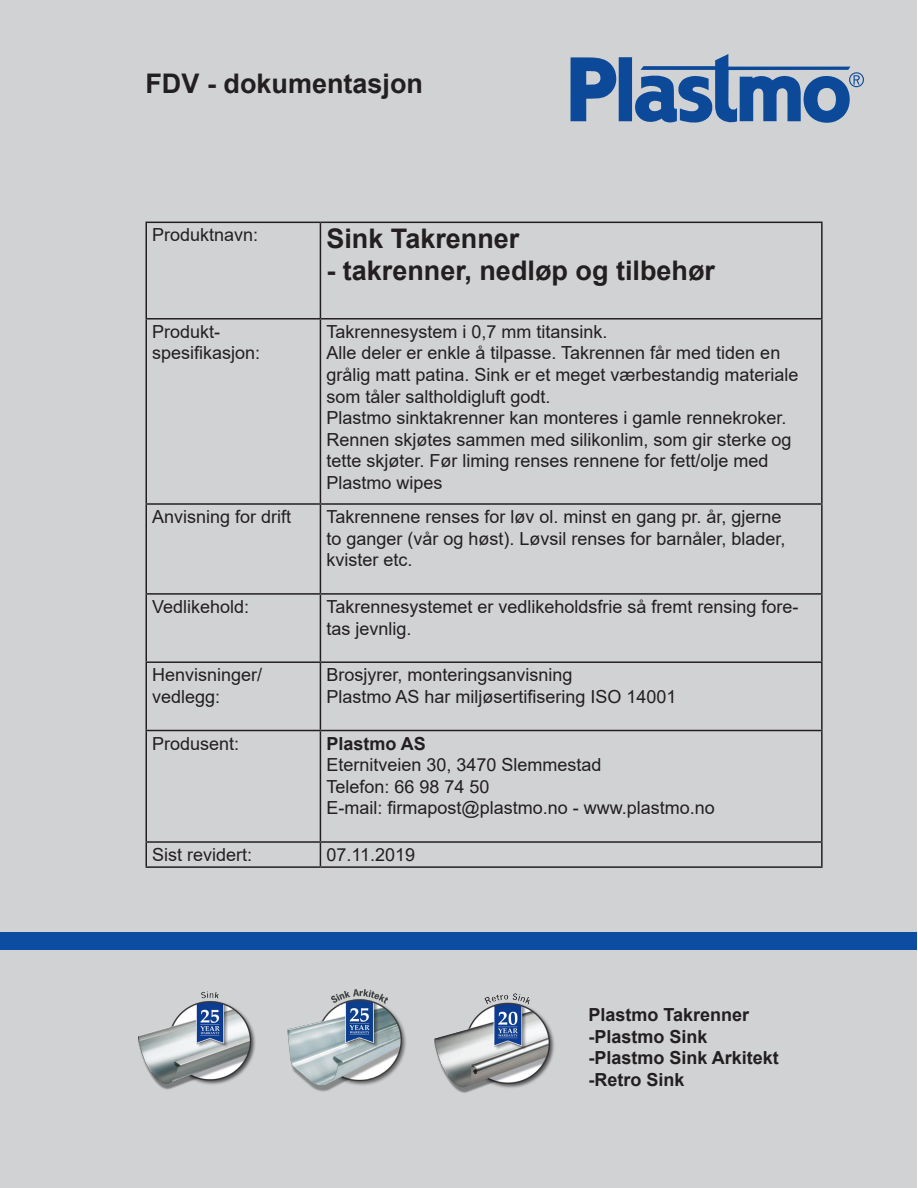
<style>
.page{position:relative;width:918px;height:1188px;background:#fff}
.page>*{position:absolute;margin:0;border:0;box-sizing:border-box;transform-origin:0 0}
.t1{font:700 27px "Arial";color:#231f20}
.t2{font:18px/21.6px "Arial";color:#231f20}
.t3{font:700 18px/21.6px "Arial";color:#231f20}
</style>
<div class="page">
<div style="left:1px;top:1px;width:916px;height:1187px;background:#d1d2d4"></div>
<hr style="left:146px;top:222px;width:174px;height:1px;background:#231f20">
<hr style="left:146px;top:223px;width:1px;height:95px;background:#231f20">
<hr style="left:320px;top:222px;width:503px;height:1px;background:#231f20">
<hr style="left:320px;top:223px;width:1px;height:95px;background:#231f20">
<hr style="left:821px;top:223px;width:2px;height:95px;background:#231f20">
<hr style="left:146px;top:318px;width:174px;height:2px;background:#231f20">
<hr style="left:146px;top:320px;width:1px;height:183px;background:#231f20">
<hr style="left:320px;top:318px;width:503px;height:2px;background:#231f20">
<hr style="left:320px;top:320px;width:1px;height:183px;background:#231f20">
<hr style="left:821px;top:320px;width:2px;height:183px;background:#231f20">
<hr style="left:146px;top:503px;width:174px;height:2px;background:#231f20">
<hr style="left:146px;top:505px;width:1px;height:88px;background:#231f20">
<hr style="left:320px;top:503px;width:503px;height:2px;background:#231f20">
<hr style="left:320px;top:505px;width:1px;height:88px;background:#231f20">
<hr style="left:821px;top:505px;width:2px;height:88px;background:#231f20">
<hr style="left:146px;top:593px;width:174px;height:2px;background:#231f20">
<hr style="left:146px;top:595px;width:1px;height:66px;background:#231f20">
<hr style="left:320px;top:593px;width:503px;height:2px;background:#231f20">
<hr style="left:320px;top:595px;width:1px;height:66px;background:#231f20">
<hr style="left:821px;top:595px;width:2px;height:66px;background:#231f20">
<hr style="left:146px;top:661px;width:174px;height:2px;background:#231f20">
<hr style="left:146px;top:663px;width:1px;height:67px;background:#231f20">
<hr style="left:320px;top:661px;width:503px;height:2px;background:#231f20">
<hr style="left:320px;top:663px;width:1px;height:67px;background:#231f20">
<hr style="left:821px;top:663px;width:2px;height:67px;background:#231f20">
<hr style="left:146px;top:730px;width:174px;height:1px;background:#231f20">
<hr style="left:146px;top:731px;width:1px;height:110px;background:#231f20">
<hr style="left:320px;top:730px;width:503px;height:1px;background:#231f20">
<hr style="left:320px;top:731px;width:1px;height:110px;background:#231f20">
<hr style="left:821px;top:731px;width:2px;height:110px;background:#231f20">
<hr style="left:146px;top:841px;width:174px;height:2px;background:#231f20">
<svg style="left:146px;top:843px;width:1px;height:23px"></svg>
<hr style="left:320px;top:841px;width:503px;height:2px;background:#231f20">
<svg style="left:320px;top:843px;width:1px;height:23px"></svg>
<hr style="left:821px;top:843px;width:2px;height:23px;background:#231f20">
<hr style="left:146px;top:866px;width:174px;height:2px;background:#231f20">
<hr style="left:320px;top:866px;width:503px;height:2px;background:#231f20">
<div style="left:1px;top:932px;width:916px;height:18px;background:#0d4da1"></div>
<div style="left:619px;top:57px;width:13px;height:64px;background:#0d4999"></div>
<svg style="left:571px;top:57px;width:46px;height:64px"></svg>
<svg style="left:635px;top:54px;width:229px;height:69px"></svg>
<img style="left:138px;top:991px;width:118px;height:99px">
<img style="left:287px;top:989px;width:119px;height:103px">
<img style="left:434px;top:993px;width:121px;height:100px">
<h1 class="t1" style="left:146px;top:65px;width:279px">FDV - dokumentasjon</h1>
<p class="t2" style="left:152px;top:224px;width:108px">Produktnavn:</p>
<h1 class="t1" style="left:326px;top:219px;width:195px">Sink Takrenner</h1>
<h1 class="t1" style="left:326px;top:252px;width:390px">- takrenner, nedløp og tilbehør</h1>
<p class="t2" style="left:152px;top:321px;width:110px">Produkt&shy;spesifikasjon:</p>
<p class="t2" style="left:326px;top:321px;width:474px">Takrennesystem i 0,7 mm titansink.<br>Alle deler er enkle å tilpasse. Takrennen får med tiden en grålig matt patina. Sink er et meget værbestandig materiale som tåler saltholdigluft godt.<br>Plastmo sinktakrenner kan monteres i gamle rennekroker.<br>Rennen skjøtes sammen med silikonlim, som gir sterke og tette skjøter. Før liming renses rennene for fett/olje med Plastmo wipes</p>
<p class="t2" style="left:152px;top:506px;width:141px">Anvisning for drift</p>
<p class="t2" style="left:326px;top:506px;width:461px">Takrennene renses for løv ol. minst en gang pr. år, gjerne to ganger (vår og høst). Løvsil renses for barnåler, blader, kvister etc.</p>
<p class="t2" style="left:152px;top:596px;width:99px">Vedlikehold:</p>
<p class="t2" style="left:326px;top:596px;width:474px">Takrennesystemet er vedlikeholdsfrie så fremt rensing fore&shy;tas jevnlig.</p>
<p class="t2" style="left:152px;top:664px;width:112px">Henvisninger/ vedlegg:</p>
<p class="t2" style="left:326px;top:664px;width:352px">Brosjyrer, monteringsanvisning<br>Plastmo AS har miljøsertifisering ISO 14001</p>
<p class="t2" style="left:152px;top:732px;width:89px">Produsent:</p>
<p class="t3" style="left:326px;top:733px;width:101px">Plastmo AS</p>
<p class="t2" style="left:326px;top:754px;width:390px">Eternitveien 30, 3470 Slemmestad<br>Telefon: 66 98 74 50<br>E-mail: firmapost@plastmo.no - www.plastmo.no</p>
<p class="t2" style="left:152px;top:844px;width:102px">Sist revidert:</p>
<p class="t2" style="left:326px;top:844px;width:90px">07.11.2019</p>
<p class="t3" style="left:589px;top:1004px;width:192px">Plastmo Takrenner -Plastmo Sink -Plastmo Sink Arkitekt -Retro Sink</p>
</div>
